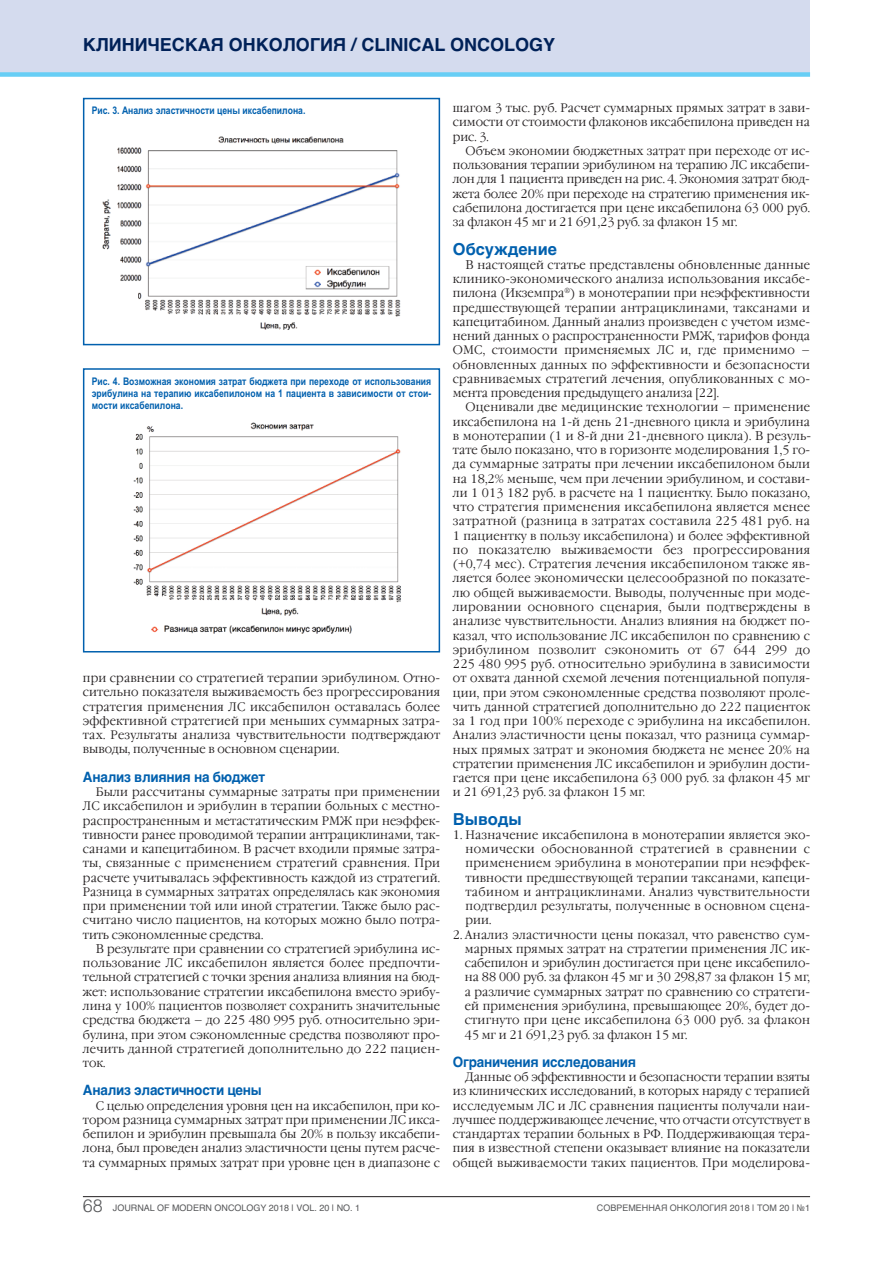
<style>
.page{position:relative;width:893px;height:1263px;background:#fff}
.page>*{position:absolute;margin:0;border:0;box-sizing:border-box;transform-origin:0 0}
.t1{font:700 18px "Helvetica";color:#002158}
.t2{font:700 16.5px "Helvetica";color:#0160ae}
.t3{font:700 14.25px "Helvetica";letter-spacing:-.02em;color:#0160ae;scale:.95 1}
.t4{font:300 12.3px/14.2px "Garamond C";letter-spacing:.01em;color:#231f20;text-align:justify;scale:.95 1}
.t5{font:700 10.5px/12px "Arial Narrow";color:#0160ae;text-align:justify}
.t6{font:9px "Helvetica";color:#57585a}
.s1{font-weight:300;font-size:18px}
</style>
<div class="page">
<div style="left:0;top:0;width:810px;height:74px;background:#d4dbee"></div>
<div style="left:0;top:72px;width:810px;height:5px;background:#67cef5"></div>
<hr style="left:83px;top:1196px;width:727px;height:1px;background:#231f20">
<img style="left:102px;top:136px;width:299px;height:194px">
<div style="left:83px;top:98px;width:357px;height:247px;border:2px solid #0160ae"></div>
<img style="left:133px;top:422px;width:268px;height:212px">
<div style="left:83px;top:368px;width:357px;height:284px;border:2px solid #0160ae"></div>
<h1 class="t1" style="left:83px;top:34px;width:474px">КЛИНИЧЕСКАЯ ОНКОЛОГИЯ / CLINICAL ONCOLOGY</h1>
<p class="t5" style="left:92px;top:105px;width:215px">Рис. 3. Анализ эластичности цены иксабепилона.</p>
<p class="t5" style="left:92px;top:375px;width:341px">Рис. 4. Возможная экономия затрат бюджета при переходе от использования эрибулина на терапию иксабепилоном на 1 пациента в зависимости от стои&shy;мости иксабепилона.</p>
<p class="t4" style="left:83px;top:671px;width:377px">при сравнении со стратегией терапии эрибулином. Отно&shy;сительно показателя выживаемость без прогрессирования стратегия применения ЛС иксабепилон оставалась более эффективной стратегией при меньших суммарных затра&shy;тах. Результаты анализа чувствительности подтверждают выводы, полученные в основном сценарии.</p>
<p class="t3" style="left:83px;top:769px;width:193px">АНАЛИЗ ВЛИЯНИЯ НА БЮДЖЕТ</p>
<p class="t4" style="left:83px;top:785px;width:377px;text-indent:13px">Были рассчитаны суммарные затраты при применении ЛС иксабепилон и эрибулин в терапии больных с местно&shy;распространенным и метастатическим РМЖ при неэффек&shy;тивности ранее проводимой терапии антрациклинами, так&shy;санами и капецитабином. В расчет входили прямые затра&shy;ты, связанные с применением стратегий сравнения. При расчете учитывалась эффективность каждой из стратегий.<br>Разница в суммарных затратах определялась как экономия при применении той или иной стратегии. Также было рас&shy;считано число пациентов, на которых можно было потра&shy;тить сэкономленные средства.</p>
<p class="t4" style="left:83px;top:941px;width:378px;text-indent:13px">В результате при сравнении со стратегией эрибулина ис&shy;пользование ЛС иксабепилон является более предпочти&shy;тельной стратегией с точки зрения анализа влияния на бюд&shy;жет: использование стратегии иксабепилона вместо эрибу&shy;лина у 100% пациентов позволяет сохранить значительные средства бюджета – до 225 480 995 руб. относительно эри&shy;булина, при этом сэкономленные средства позволяют про&shy;лечить данной стратегией дополнительно до 222 пациен&shy;ток.</p>
<p class="t3" style="left:83px;top:1082px;width:190px">АНАЛИЗ ЭЛАСТИЧНОСТИ ЦЕНЫ</p>
<p class="t4" style="left:83px;top:1098px;width:377px;text-indent:13px">С целью определения уровня цен на иксабепилон, при ко&shy;тором разница суммарных затрат при применении ЛС икса&shy;бепилон и эрибулин превышала бы 20% в пользу иксабепи&shy;лона, был проведен анализ эластичности цены путем расче&shy;та суммарных прямых затрат при уровне цен в диапазоне с</p>
<p class="t4" style="left:453px;top:101px;width:377px">шагом 3 тыс. руб. Расчет суммарных прямых затрат в зави&shy;симости от стоимости флаконов иксабепилона приведен на рис. 3.</p>
<p class="t4" style="left:453px;top:143px;width:377px;text-indent:13px">Объем экономии бюджетных затрат при переходе от ис&shy;пользования терапии эрибулином на терапию ЛС иксабепи&shy;лон для 1 пациента приведен на рис. 4. Экономия затрат бюд&shy;жета более 20% при переходе на стратегию применения ик&shy;сабепилона достигается при цене иксабепилона 63 000 руб. за флакон 45 мг и 21 691,23 руб. за флакон 15 мг.</p>
<h2 class="t2" style="left:453px;top:239px;width:106px">ОБСУЖДЕНИЕ</h2>
<p class="t4" style="left:453px;top:257px;width:377px;text-indent:13px">В настоящей статье представлены обновленные данные клинико-экономического анализа использования иксабе&shy;пилона (Икземпра<sup>®</sup>) в монотерапии при неэффективности предшествующей терапии антрациклинами, таксанами и капецитабином. Данный анализ произведен с учетом изме&shy;нений данных о распространенности РМЖ, тарифов фонда ОМС, стоимости применяемых ЛС и, где применимо – обновленных данных по эффективности и безопасности сравниваемых стратегий лечения, опубликованных с мо&shy;мента проведения предыдущего анализа [22].</p>
<p class="t4" style="left:453px;top:400px;width:379px;text-indent:13px">Оценивали две медицинские технологии – применение иксабепилона на 1-й день 21-дневного цикла и эрибулина в монотерапии (1 и 8-й дни 21-дневного цикла). В резуль&shy;тате было показано, что в горизонте моделирования 1,5 го&shy;да суммарные затраты при лечении иксабепилоном были на 18,2% меньше, чем при лечении эрибулином, и состави&shy;ли 1 013 182 руб. в расчете на 1 пациентку. Было показано, что стратегия применения иксабепилона является менее затратной (разница в затратах составила 225 481 руб. на 1 пациентку в пользу иксабепилона) и более эффективной по показателю выживаемости без прогрессирования (+0,74 мес). Стратегия лечения иксабепилоном также яв&shy;ляется более экономически целесообразной по показате&shy;лю общей выживаемости. Выводы, полученные при моде&shy;лировании основного сценария, были подтверждены в анализе чувствительности. Анализ влияния на бюджет по&shy;казал, что использование ЛС иксабепилон по сравнению с эрибулином позволит сэкономить от 67 644 299 до 225 480 995 руб. относительно эрибулина в зависимости от охвата данной схемой лечения потенциальной популя&shy;ции, при этом сэкономленные средства позволяют проле&shy;чить данной стратегией дополнительно до 222 пациенток за 1 год при 100% переходе с эрибулина на иксабепилон.<br>Анализ эластичности цены показал, что разница суммар&shy;ных прямых затрат и экономия бюджета не менее 20% на стратегии применения ЛС иксабепилон и эрибулин дости&shy;гается при цене иксабепилона 63 000 руб. за флакон 45 мг и 21 691,23 руб. за флакон 15 мг.</p>
<h2 class="t2" style="left:453px;top:809px;width:70px">ВЫВОДЫ</h2>
<p class="t4" style="left:465px;top:827px;width:364px;text-indent:-13px">1. Назначение иксабепилона в монотерапии является эко&shy;номически обоснованной стратегией в сравнении с применением эрибулина в монотерапии при неэффек&shy;тивности предшествующей терапии таксанами, капеци&shy;табином и антрациклинами. Анализ чувствительности подтвердил результаты, полученные в основном сцена&shy;рии.</p>
<p class="t4" style="left:465px;top:927px;width:365px;text-indent:-12px">2. Анализ эластичности цены показал, что равенство сум&shy;марных прямых затрат на стратегии применения ЛС ик&shy;сабепилон и эрибулин достигается при цене иксабепило&shy;на 88 000 руб. за флакон 45 мг и 30 298,87 за флакон 15 мг, а различие суммарных затрат по сравнению со стратеги&shy;ей применения эрибулина, превышающее 20%, будет до&shy;стигнуто при цене иксабепилона 63 000 руб. за флакон 45 мг и 21 691,23 руб. за флакон 15 мг.</p>
<p class="t3" style="left:453px;top:1054px;width:194px">ОГРАНИЧЕНИЯ ИССЛЕДОВАНИЯ</p>
<p class="t4" style="left:453px;top:1070px;width:377px;text-indent:13px">Данные об эффективности и безопасности терапии взяты из клинических исследований, в которых наряду с терапией исследуемым ЛС и ЛС сравнения пациенты получали наи&shy;лучшее поддерживающее лечение, что отчасти отсутствует в стандартах терапии больных в РФ. Поддерживающая тера&shy;пия в известной степени оказывает влияние на показатели общей выживаемости таких пациентов. При моделирова-</p>
<p class="t6" style="left:83px;top:1202px;width:279px"><span class="s1">68</span> JOURNAL OF MODERN ONCOLOGY 2018 | VOL. 20 | NO. 1</p>
<p class="t6" style="left:597px;top:1202px;width:215px">современная онкология 2018 | том 20 | №1</p>
</div>
